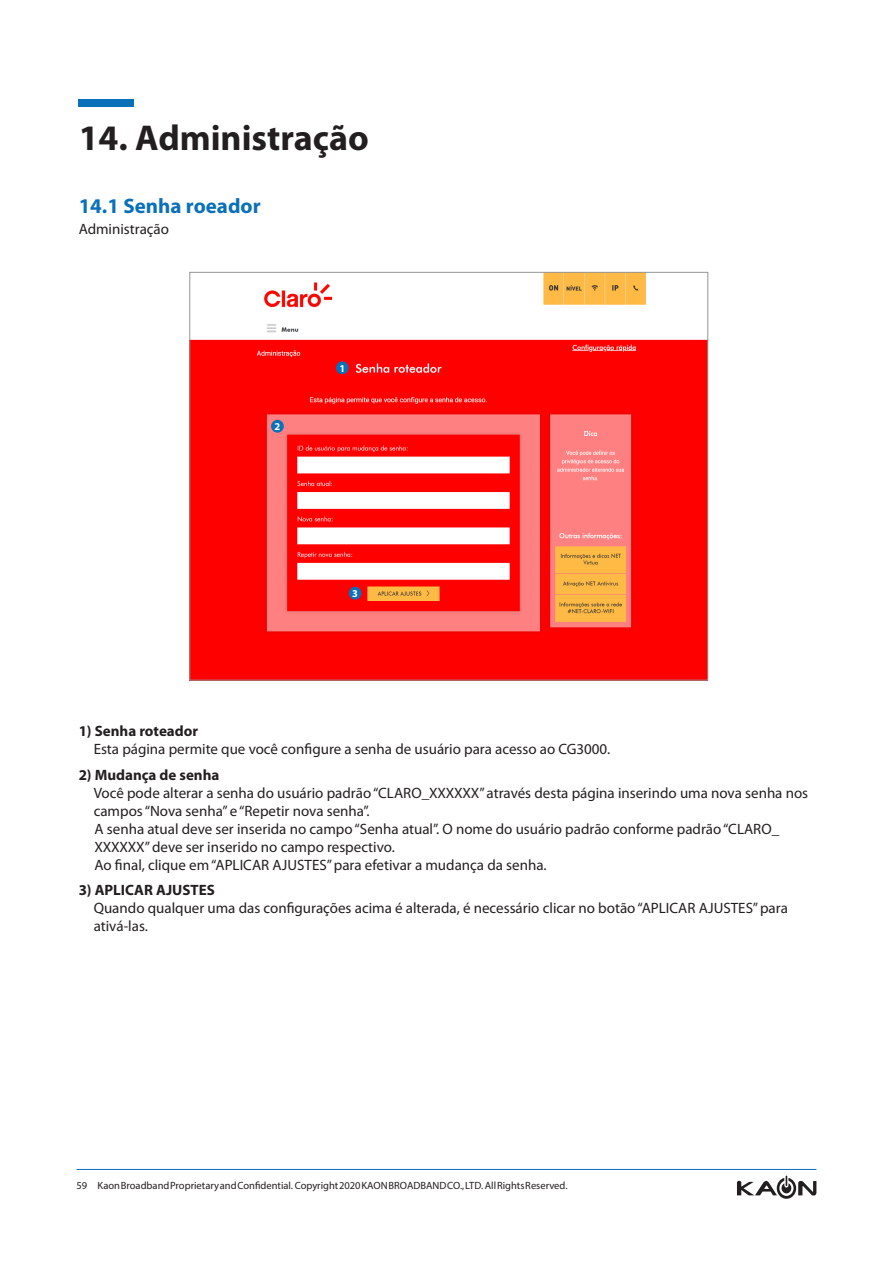
<style>
.page{position:relative;width:893px;height:1263px;background:#fff}
.page>*{position:absolute;margin:0;border:0;box-sizing:border-box;transform-origin:0 0}
.t1{font:700 36px "Myriad Pro";color:#231f20}
.t2{font:700 21px "Myriad Pro";color:#0970b9}
.t3{font:15px/18px "Myriad Pro";color:#231f20}
.t4{font:700 15px "Myriad Pro";color:#231f20}
.t5{font:10.5px "Myriad Pro";color:#231f20}
.t6{font:700 10.5px "Myriad Pro";color:#fff}
</style>
<div class="page">
<svg style="left:737px;top:1175px;width:79px;height:24px"></svg>
<hr style="left:77px;top:1169px;width:739px;height:1px;background:#0970b9">
<img style="left:192px;top:274px;width:514px;height:404px">
<div style="left:79px;top:99px;width:55px;height:8px;background:#0970b9"></div>
<svg style="left:336px;top:361px;width:13px;height:13px"></svg>
<div style="left:339px;top:364px;width:6px;height:8px;background:#0970b9"></div>
<svg style="left:271px;top:420px;width:13px;height:13px"></svg>
<div style="left:275px;top:422px;width:5px;height:8px;background:#0970b9"></div>
<div style="left:349px;top:587px;width:12px;height:12px;background:#0970b9;border-radius:50%"></div>
<h1 class="t1" style="left:79px;top:114px;width:292px">14. Administração</h1>
<h2 class="t2" style="left:79px;top:192px;width:183px">14.1 Senha roeador</h2>
<p class="t3" style="left:79px;top:220px;width:92px">Administração</p>
<p class="t6" style="left:275px;top:420px;width:7px">2</p>
<p class="t6" style="left:339px;top:361px;width:7px">1</p>
<p class="t6" style="left:352px;top:587px;width:7px">3</p>
<p class="t4" style="left:79px;top:721px;width:121px">1) Senha roteador</p>
<p class="t3" style="left:94px;top:740px;width:518px">Esta página permite que você configure a senha de usuário para acesso ao CG3000.</p>
<p class="t4" style="left:79px;top:765px;width:142px">2) Mudança de senha</p>
<p class="t3" style="left:94px;top:783px;width:716px">Você pode alterar a senha do usuário padrão “CLARO_XXXXXX” através desta página inserindo uma nova senha nos campos “Nova senha” e “Repetir nova senha”.<br>A senha atual deve ser inserida no campo “Senha atual”. O nome do usuário padrão conforme padrão “CLARO_ XXXXXX” deve ser inserido no campo respectivo.<br>Ao final, clique em “APLICAR AJUSTES” para efetivar a mudança da senha.</p>
<p class="t4" style="left:79px;top:880px;width:138px">3) APLICAR AJUSTES</p>
<p class="t3" style="left:94px;top:899px;width:696px">Quando qualquer uma das configurações acima é alterada, é necessário clicar no botão “APLICAR AJUSTES” para ativá-las.</p>
<p class="t5" style="left:77px;top:1179px;width:492px">59 Kaon Broadband Proprietary and Confidential. Copyright 2020 KAON BROADBAND CO., LTD. All Rights Reserved.</p>
</div>
